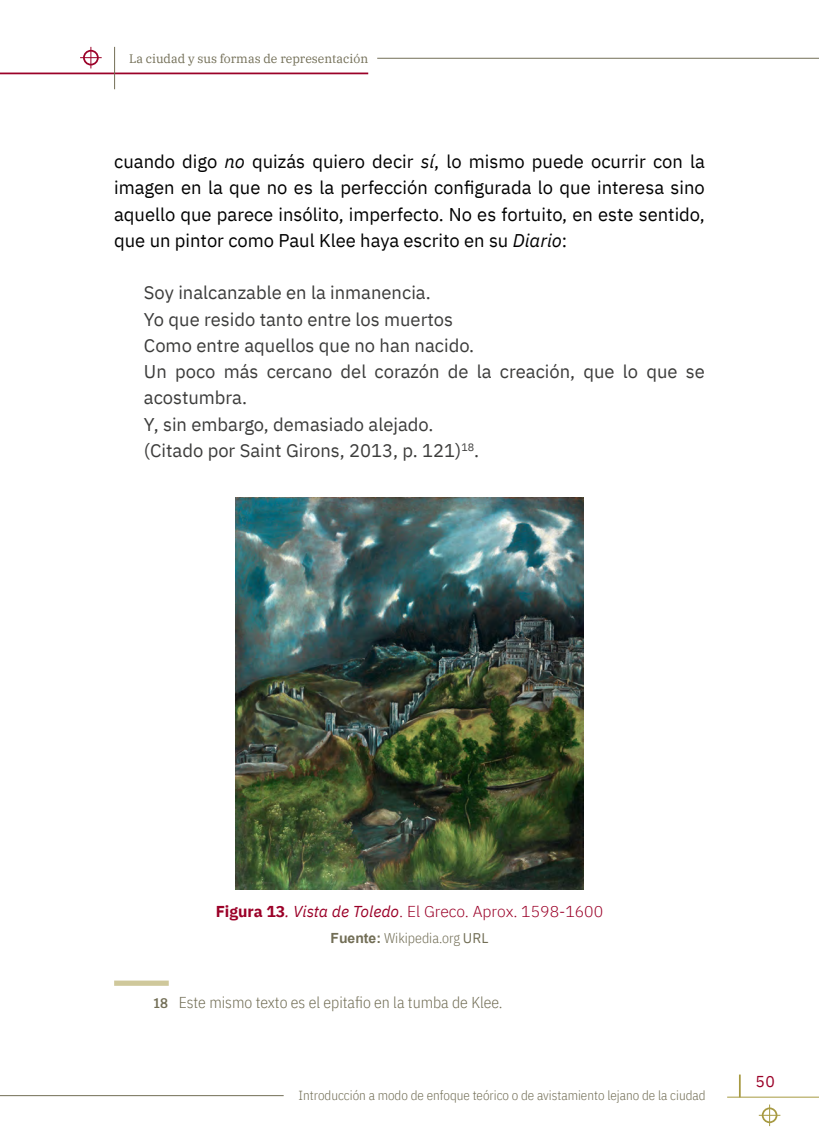
<style>
.page{position:relative;width:819px;height:1141px;background:#fff}
.page>*{position:absolute;margin:0;border:0;box-sizing:border-box;transform-origin:0 0}
.t1{font:18.38px/26.2px "IBM Plex Sans";color:#000;text-align:justify}
.t2{font:18.38px/26.2px "IBM Plex Sans";color:#3c3c3b}
.t3{font:300 15.75px "IBM Plex Sans";color:#9b0128}
.t4{font:300 15.75px "IBM Plex Sans Cond";color:#726e56}
.t5{font:15.75px "IBM Plex Sans";color:#9b0128}
.t6{font:300 14px "IBM Plex Sans Cond";color:#726e56}
.t7{font:300 13.12px "IBM Plex Sans Cond";color:#726e56}
.t8{font:12.25px "IBM Plex Serif";color:#726e56}
.s1{font-style:italic}
.s2{font-weight:700}
.s3{font-weight:400;font-style:italic}
.s4{font-family:"Arial";font-weight:700}
.s5{font-family:"IBM Plex Sans";font-weight:400}
.s6{font-family:"Krub";font-weight:600;font-size:14px}
</style>
<div class="page">
<hr style="left:727px;top:1097px;width:92px;height:1px;background:#a79a42">
<hr style="left:377px;top:58px;width:442px;height:1px;background:#726e56">
<hr style="left:0;top:73px;width:368px;height:1px;background:#9b0128">
<hr style="left:114px;top:47px;width:1px;height:42px;background:#726e56">
<svg style="left:80px;top:47px;width:22px;height:21px"></svg>
<svg style="left:739px;top:1075px;width:1px;height:22px"></svg>
<svg style="left:758px;top:1104px;width:22px;height:22px"></svg>
<hr style="left:0;top:1095px;width:284px;height:1px;background:#726e56">
<img style="left:235px;top:497px;width:348px;height:393px">
<div style="left:114px;top:981px;width:55px;height:5px;background:#cfc89b"></div>
<p class="t8" style="left:129px;top:49px;width:241px">La ciudad y sus formas de representación</p>
<p class="t1" style="left:114px;top:147px;width:592px">cuando digo <span class="s1">no</span> quizás quiero decir <span class="s1">sí</span>, lo mismo puede ocurrir con la imagen en la que no es la perfección configurada lo que interesa sino aquello que parece insólito, imperfecto. No es fortuito, en este sentido, que un pintor como Paul Klee haya escrito en su <span class="s1">Diario</span>:</p>
<p class="t2" style="left:144px;top:278px;width:562px">Soy inalcanzable en la inmanencia.<br>Yo que resido tanto entre los muertos<br>Como entre aquellos que no han nacido.<br>Un poco más cercano del corazón de la creación, que lo que se acostumbra.<br>Y, sin embargo, demasiado alejado.<br>(Citado por Saint Girons, 2013, p. 121)<sup>18</sup>.</p>
<p class="t3" style="left:216px;top:900px;width:389px"><span class="s2">Figura 13</span><span class="s3">. Vista de Toledo</span>. El Greco. Aprox. 1598-1600</p>
<p class="t6" style="left:330px;top:928px;width:159px"><span class="s4">Fuente:</span> Wikipedia.org <span class="s5">URL</span></p>
<p class="t4" style="left:154px;top:991px;width:350px"><span class="s6">18</span> Este mismo texto es el epitafio en la tumba de Klee.</p>
<p class="t7" style="left:298px;top:1086px;width:408px">Introducción a modo de enfoque teórico o de avistamiento lejano de la ciudad</p>
<p class="t5" style="left:755px;top:1069px;width:21px">50</p>
</div>
